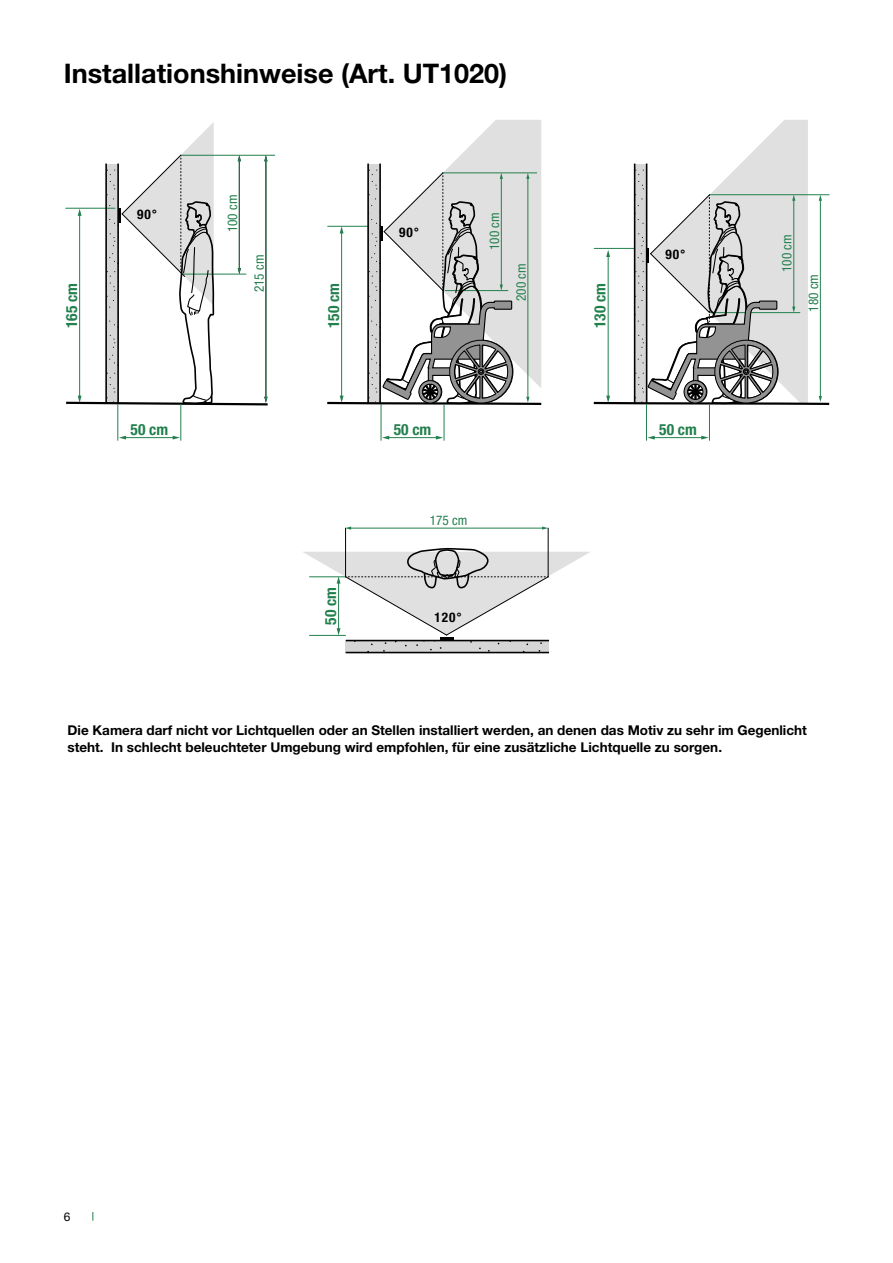
<style>
.page{position:relative;width:893px;height:1263px;background:#fff}
.page>*{position:absolute;margin:0;border:0;box-sizing:border-box;transform-origin:0 0}
.t1{font:700 27px "Helvetica Neue LTW1 G";color:#000}
.t2{font:700 condensed 15.45px "Helvetica Neue LTW1 G";color:#22804d}
.t3{font:700 13.5px/16.2px "Helvetica Neue LTW1 G";color:#000}
.t4{font:condensed 13.35px "Helvetica Neue LTW1 G";color:#22804d}
.t5{font:700 condensed 13.35px "Helvetica Neue LTW1 G";letter-spacing:.07em;color:#000}
.t6{font:12px "Helvetica Neue LTW1 G";color:#000}
</style>
<div class="page">
<hr style="left:181px;top:155px;width:94px;height:1px;background:#22804d">
<svg style="left:65px;top:122px;width:205px;height:297px"></svg>
<hr style="left:125px;top:437px;width:49px;height:1px;background:#22804d">
<svg style="left:173px;top:436px;width:7px;height:4px"></svg>
<svg style="left:119px;top:436px;width:7px;height:4px"></svg>
<hr style="left:117px;top:404px;width:1px;height:36px;background:#22804d">
<hr style="left:180px;top:404px;width:1px;height:36px;background:#22804d">
<svg style="left:711px;top:120px;width:97px;height:74px;fill:#e0e0e0"></svg>
<svg style="left:635px;top:164px;width:11px;height:30px"></svg>
<hr style="left:634px;top:164px;width:1px;height:239px;background:#000">
<hr style="left:646px;top:164px;width:1px;height:239px;background:#000">
<hr style="left:653px;top:437px;width:50px;height:1px;background:#22804d">
<svg style="left:701px;top:436px;width:7px;height:4px"></svg>
<svg style="left:647px;top:436px;width:8px;height:4px"></svg>
<hr style="left:646px;top:404px;width:1px;height:36px;background:#22804d">
<hr style="left:709px;top:404px;width:1px;height:36px;background:#22804d">
<svg style="left:593px;top:194px;width:236px;height:211px"></svg>
<hr style="left:388px;top:437px;width:49px;height:1px;background:#22804d">
<svg style="left:436px;top:436px;width:7px;height:4px"></svg>
<svg style="left:382px;top:436px;width:7px;height:4px"></svg>
<hr style="left:381px;top:404px;width:1px;height:36px;background:#22804d">
<hr style="left:444px;top:404px;width:1px;height:36px;background:#22804d">
<svg style="left:327px;top:120px;width:215px;height:299px"></svg>
<hr style="left:350px;top:528px;width:193px;height:1px;background:#22804d">
<svg style="left:542px;top:526px;width:6px;height:4px"></svg>
<svg style="left:345px;top:526px;width:6px;height:4px"></svg>
<hr style="left:548px;top:528px;width:1px;height:49px;background:#000">
<hr style="left:345px;top:528px;width:1px;height:49px;background:#000">
<svg style="left:346px;top:641px;width:203px;height:11px;background:#c7c7c7"></svg>
<hr style="left:346px;top:652px;width:203px;height:1px;background:#000">
<hr style="left:346px;top:640px;width:203px;height:1px;background:#000">
<svg style="left:303px;top:547px;width:287px;height:93px"></svg>
<h1 class="t1" style="left:64px;top:57px;width:445px">Installationshinweise (Art. UT1020)</h1>
<p class="t2" style="left:62px;top:328px;width:46px;rotate:-90deg">165 cm</p>
<p class="t5" style="left:137px;top:207px;width:21px">90°</p>
<p class="t2" style="left:131px;top:420px;width:39px">50 cm</p>
<p class="t4" style="left:225px;top:232px;width:39px;rotate:-90deg">100 cm</p>
<p class="t4" style="left:251px;top:292px;width:39px;rotate:-90deg">215 cm</p>
<p class="t2" style="left:324px;top:328px;width:46px;rotate:-90deg">150 cm</p>
<p class="t2" style="left:321px;top:625px;width:39px;rotate:-90deg">50 cm</p>
<p class="t5" style="left:399px;top:224px;width:21px">90°</p>
<p class="t4" style="left:486px;top:250px;width:39px;rotate:-90deg">100 cm</p>
<p class="t4" style="left:513px;top:301px;width:39px;rotate:-90deg">200 cm</p>
<p class="t2" style="left:394px;top:420px;width:39px">50 cm</p>
<p class="t4" style="left:430px;top:512px;width:39px">175 cm</p>
<p class="t5" style="left:434px;top:609px;width:29px">120°</p>
<p class="t2" style="left:591px;top:328px;width:46px;rotate:-90deg">130 cm</p>
<p class="t5" style="left:666px;top:246px;width:21px">90°</p>
<p class="t2" style="left:659px;top:420px;width:39px">50 cm</p>
<p class="t4" style="left:779px;top:272px;width:39px;rotate:-90deg">100 cm</p>
<p class="t4" style="left:805px;top:312px;width:39px;rotate:-90deg">180 cm</p>
<p class="t3" style="left:68px;top:722px;width:741px">Die Kamera darf nicht vor Lichtquellen oder an Stellen installiert werden, an denen das Motiv zu sehr im Gegenlicht steht. In schlecht beleuchteter Umgebung wird empfohlen, für eine zusätzliche Lichtquelle zu sorgen.</p>
<p class="t6" style="left:64px;top:1209px;width:8px">6</p>
</div>
